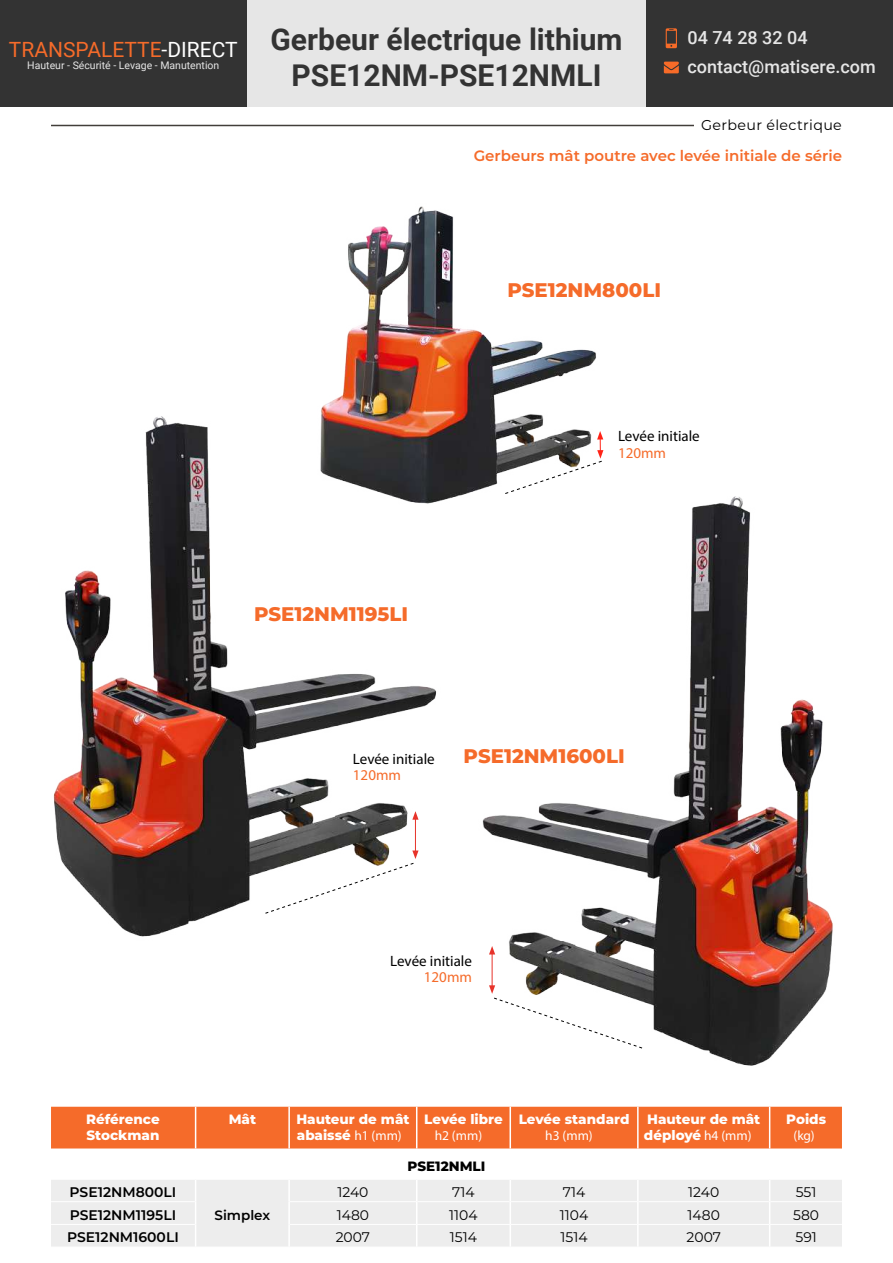
<style>
.page{position:relative;width:893px;height:1263px;background:#fff}
.page>*{position:absolute;margin:0;border:0;box-sizing:border-box;transform-origin:0 0}
.t1{font:700 30px/36px "Roboto";color:#333;text-align:center}
.t2{font:21px "Roboto";color:#f56b2a}
.t3{font:800 19.65px "Montserrat";color:#f56b2a}
.t4{font:500 18px/29.2px "Roboto";color:#e6e6e6}
.t5{font:600 15px "Montserrat";color:#f56b2a}
.t6{font:15px "Myriad Pro";color:#000}
.t7{font:15px "Myriad Pro";color:#f56b2a}
.t8{font:14.25px "Montserrat";letter-spacing:.025em;color:#000}
.t9{font:13.95px "Montserrat";color:#000}
.t10{font:600 13.95px "Montserrat";color:#000}
.t11{font:800 13.5px/16.2px "Montserrat";color:#fff}
.t12{font:italic 300 13.5px "Montserrat";color:#fff}
.t13{font:800 13.5px "Montserrat";color:#000}
.t14{font:600 13.5px "Montserrat";color:#000}
.t15{font:10.5px "Roboto";color:#e6e6e6}
.s1{color:#fff}
.s2{font-weight:300;font-style:italic}
</style>
<div class="page">
<hr style="left:51px;top:125px;width:643px;height:1px;background:#423e3a">
<div style="left:51px;top:1107px;width:791px;height:41px;background:#f56b2a"></div>
<div style="left:51px;top:1180px;width:791px;height:67px;background:#ededed"></div>
<hr style="left:290px;top:1201px;width:126px;height:1px;background:#fff">
<hr style="left:417px;top:1201px;width:92px;height:1px;background:#fff">
<hr style="left:511px;top:1201px;width:126px;height:1px;background:#fff">
<hr style="left:639px;top:1201px;width:130px;height:1px;background:#fff">
<hr style="left:770px;top:1201px;width:72px;height:1px;background:#fff">
<hr style="left:637px;top:1180px;width:2px;height:22px;background:#fff">
<hr style="left:509px;top:1180px;width:2px;height:22px;background:#fff">
<hr style="left:509px;top:1202px;width:2px;height:22px;background:#fff">
<hr style="left:637px;top:1202px;width:2px;height:22px;background:#fff">
<svg style="left:416px;top:1180px;width:1px;height:67px"></svg>
<hr style="left:509px;top:1225px;width:2px;height:22px;background:#fff">
<hr style="left:637px;top:1225px;width:2px;height:22px;background:#fff">
<hr style="left:416px;top:1107px;width:1px;height:41px;background:#fff">
<hr style="left:509px;top:1107px;width:2px;height:41px;background:#fff">
<hr style="left:637px;top:1107px;width:2px;height:41px;background:#fff">
<hr style="left:195px;top:1107px;width:1px;height:41px;background:#fff">
<hr style="left:288px;top:1107px;width:2px;height:41px;background:#fff">
<hr style="left:288px;top:1180px;width:2px;height:22px;background:#fff">
<hr style="left:288px;top:1202px;width:2px;height:22px;background:#fff">
<svg style="left:195px;top:1180px;width:1px;height:67px"></svg>
<hr style="left:288px;top:1224px;width:2px;height:23px;background:#fff">
<hr style="left:769px;top:1107px;width:1px;height:41px;background:#fff">
<svg style="left:769px;top:1180px;width:1px;height:67px"></svg>
<hr style="left:51px;top:1201px;width:144px;height:1px;background:#fff">
<hr style="left:51px;top:1224px;width:144px;height:1px;background:#fff">
<hr style="left:290px;top:1224px;width:127px;height:1px;background:#fff">
<hr style="left:417px;top:1224px;width:93px;height:1px;background:#fff">
<hr style="left:510px;top:1224px;width:128px;height:1px;background:#fff">
<hr style="left:638px;top:1224px;width:132px;height:1px;background:#fff">
<hr style="left:770px;top:1224px;width:72px;height:1px;background:#fff">
<img style="left:53px;top:416px;width:384px;height:521px">
<img style="left:482px;top:497px;width:351px;height:569px">
<img style="left:318px;top:206px;width:288px;height:298px">
<hr style="left:492px;top:952px;width:1px;height:36px;background:#e7332a">
<svg style="left:489px;top:946px;width:6px;height:8px"></svg>
<svg style="left:489px;top:985px;width:154px;height:64px"></svg>
<hr style="left:415px;top:817px;width:1px;height:36px;background:#e7332a">
<svg style="left:412px;top:811px;width:7px;height:9px"></svg>
<svg style="left:264px;top:850px;width:155px;height:64px"></svg>
<svg style="left:504px;top:431px;width:99px;height:63px"></svg>
<div style="left:247px;top:0;width:399px;height:106px;background:#e6e6e6"></div>
<div style="left:0;top:0;width:247px;height:106px;background:#333"></div>
<div style="left:646px;top:0;width:247px;height:106px;background:#333"></div>
<svg style="left:666px;top:28px;width:11px;height:20px"></svg>
<svg style="left:664px;top:62px;width:15px;height:11px"></svg>
<h2 class="t2" style="left:9px;top:35px;width:230px">TRANSPALETTE<span class="s1">-DIRECT</span></h2>
<p class="t15" style="left:27px;top:58px;width:194px">Hauteur - Sécurité - Levage - Manutention</p>
<h1 class="t1" style="left:270px;top:20px;width:354px">Gerbeur électrique lithium<br>PSE12NM-PSE12NMLI</h1>
<h3 class="t4" style="left:687px;top:22px;width:190px">04 74 28 32 04 contact@matisere.com</h3>
<p class="t8" style="left:701px;top:115px;width:142px">Gerbeur électrique</p>
<p class="t5" style="left:474px;top:145px;width:370px">Gerbeurs mât poutre avec levée initiale de série</p>
<h3 class="t3" style="left:507px;top:276px;width:155px">PSE12NM800LI</h3>
<p class="t6" style="left:618px;top:427px;width:83px">Levée initiale</p>
<p class="t7" style="left:618px;top:443px;width:50px">120mm</p>
<h3 class="t3" style="left:254px;top:599px;width:156px">PSE12NM1195LI</h3>
<p class="t6" style="left:353px;top:749px;width:83px">Levée initiale</p>
<p class="t7" style="left:353px;top:766px;width:50px">120mm</p>
<h3 class="t3" style="left:464px;top:742px;width:163px">PSE12NM1600LI</h3>
<p class="t6" style="left:390px;top:951px;width:83px">Levée initiale</p>
<p class="t7" style="left:424px;top:968px;width:50px">120mm</p>
<p class="t11" style="left:86px;top:1110px;width:75px">Référence<br>Stockman</p>
<p class="t11" style="left:229px;top:1110px;width:29px">Mât</p>
<p class="t11" style="left:296px;top:1110px;width:115px">Hauteur de mât abaissé <span class="s2">h1 (mm)</span></p>
<p class="t11" style="left:424px;top:1110px;width:80px">Levée libre</p>
<p class="t12" style="left:435px;top:1127px;width:49px">h2 (mm)</p>
<p class="t13" style="left:408px;top:1156px;width:79px">PSE12NMLI</p>
<p class="t11" style="left:519px;top:1110px;width:112px">Levée standard</p>
<p class="t12" style="left:545px;top:1127px;width:49px">h3 (mm)</p>
<p class="t11" style="left:644px;top:1110px;width:118px">Hauteur de mât déployé <span class="s2">h4 (mm)</span></p>
<p class="t11" style="left:786px;top:1110px;width:41px">Poids</p>
<p class="t12" style="left:793px;top:1127px;width:23px">(kg)</p>
<p class="t10" style="left:70px;top:1182px;width:108px">PSE12NM800LI</p>
<p class="t9" style="left:337px;top:1183px;width:33px">1240</p>
<p class="t9" style="left:452px;top:1183px;width:24px">714</p>
<p class="t9" style="left:563px;top:1183px;width:24px">714</p>
<p class="t9" style="left:688px;top:1183px;width:33px">1240</p>
<p class="t9" style="left:796px;top:1183px;width:22px">551</p>
<p class="t14" style="left:215px;top:1205px;width:57px">Simplex</p>
<p class="t10" style="left:70px;top:1205px;width:108px">PSE12NM1195LI</p>
<p class="t9" style="left:337px;top:1205px;width:34px">1480</p>
<p class="t9" style="left:449px;top:1205px;width:30px">1104</p>
<p class="t9" style="left:560px;top:1205px;width:30px">1104</p>
<p class="t9" style="left:687px;top:1205px;width:34px">1480</p>
<p class="t9" style="left:793px;top:1205px;width:27px">580</p>
<p class="t10" style="left:67px;top:1227px;width:113px">PSE12NM1600LI</p>
<p class="t9" style="left:336px;top:1228px;width:36px">2007</p>
<p class="t9" style="left:450px;top:1228px;width:29px">1514</p>
<p class="t9" style="left:560px;top:1228px;width:29px">1514</p>
<p class="t9" style="left:687px;top:1228px;width:36px">2007</p>
<p class="t9" style="left:795px;top:1228px;width:23px">591</p>
</div>
